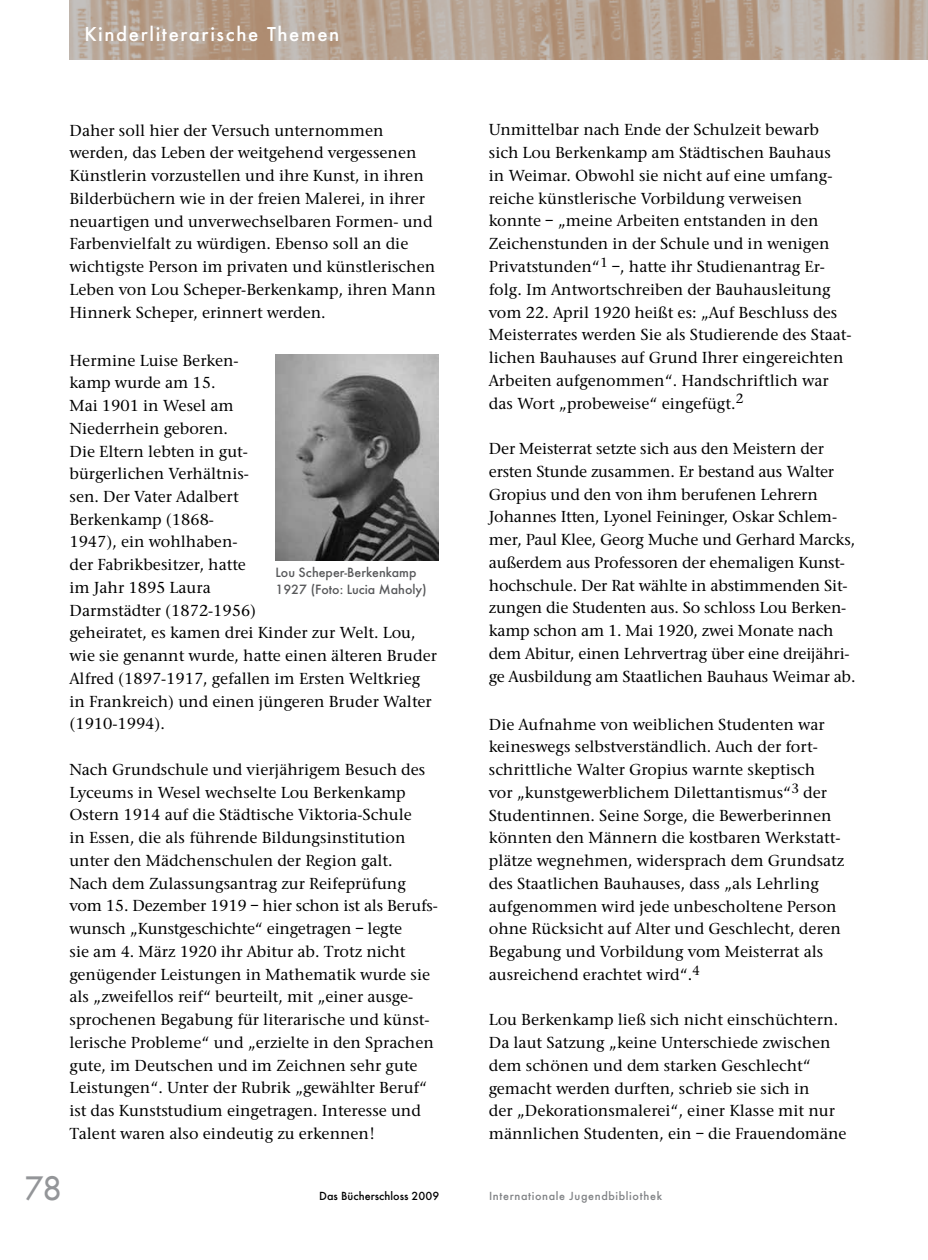
<style>
.page{position:relative;width:928px;height:1260px;background:#fff}
.page>*{position:absolute;margin:0;border:0;box-sizing:border-box;transform-origin:0 0}
.t1{font:31.5px "Futura LT";color:#939598}
.t2{font:500 21px "Futura";letter-spacing:.075em;color:#fff}
.t3{font:500 16.62px/22.8px "Stone Serif EF";color:#000}
.t4{font:500 14px/16.8px "Futura";color:#58595b}
.t5{font:500 12.25px "Futura";letter-spacing:.05em;color:#808285}
.t6{font:500 12.25px "Futura";color:#000}
</style>
<div class="page">
<img style="left:69px;top:0;width:859px;height:60px">
<img style="left:275px;top:354px;width:164px;height:207px">
<p class="t2" style="left:84px;top:21px;width:257px">Kinderliterarische Themen</p>
<p class="t3" style="left:69px;top:119px;width:368px">Daher soll hier der Versuch unternommen werden, das Leben der weitgehend vergessenen Künstlerin vorzustellen und ihre Kunst, in ihren Bilderbüchern wie in der freien Malerei, in ihrer neuartigen und unverwechselbaren Formen- und Farbenvielfalt zu würdigen. Ebenso soll an die wichtigste Person im privaten und künstlerischen Leben von Lou Scheper-Berkenkamp, ihren Mann Hinnerk Scheper, erinnert werden.</p>
<p class="t3" style="left:69px;top:349px;width:369px">Hermine Luise Berken-<br>kamp wurde am 15.<br>Mai 1901 in Wesel am<br>Niederrhein geboren.<br>Die Eltern lebten in gut-<br>bürgerlichen Verhältnis-<br>sen. Der Vater Adalbert<br>Berkenkamp (1868-<br>1947), ein wohlhaben-<br>der Fabrikbesitzer, hatte<br>im Jahr 1895 Laura<br>Darmstädter (1872-1956)<br>geheiratet, es kamen drei Kinder zur Welt. Lou, wie sie genannt wurde, hatte einen älteren Bruder<br>Alfred (1897-1917, gefallen im Ersten Weltkrieg in Frankreich) und einen jüngeren Bruder Walter (1910-1994).</p>
<p class="t3" style="left:69px;top:758px;width:369px">Nach Grundschule und vierjährigem Besuch des Lyceums in Wesel wechselte Lou Berkenkamp Ostern 1914 auf die Städtische Viktoria-Schule<br>in Essen, die als führende Bildungsinstitution unter den Mädchenschulen der Region galt.<br>Nach dem Zulassungsantrag zur Reifeprüfung vom 15. Dezember 1919 – hier schon ist als Berufs&shy;wunsch „Kunstgeschichte“ eingetragen – legte<br>sie am 4. März 1920 ihr Abitur ab. Trotz nicht genügender Leistungen in Mathematik wurde sie als „zweifellos reif“ beurteilt, mit „einer ausge&shy;sprochenen Begabung für literarische und künst&shy;lerische Probleme“ und „erzielte in den Sprachen gute, im Deutschen und im Zeichnen sehr gute Leistungen“. Unter der Rubrik „gewählter Beruf“ ist das Kunststudium eingetragen. Interesse und Talent waren also eindeutig zu erkennen!</p>
<p class="t4" style="left:275px;top:564px;width:153px">Lou Scheper-Berkenkamp<br>1927 (Foto: Lucia Maholy)</p>
<p class="t3" style="left:489px;top:119px;width:364px">Unmittelbar nach Ende der Schulzeit bewarb sich Lou Berkenkamp am Städtischen Bauhaus<br>in Weimar. Obwohl sie nicht auf eine umfang&shy;reiche künstlerische Vorbildung verweisen konnte – „meine Arbeiten entstanden in den Zeichenstunden in der Schule und in wenigen Privatstunden“<sup>1</sup> –, hatte ihr Studienantrag Er&shy;folg. Im Antwortschreiben der Bauhausleitung vom 22. April 1920 heißt es: „Auf Beschluss des Meisterrates werden Sie als Studierende des Staat&shy;lichen Bauhauses auf Grund Ihrer eingereichten Arbeiten aufgenommen“. Handschriftlich war das Wort „probeweise“ eingefügt.<sup>2</sup></p>
<p class="t3" style="left:489px;top:437px;width:368px">Der Meisterrat setzte sich aus den Meistern der ersten Stunde zusammen. Er bestand aus Walter Gropius und den von ihm berufenen Lehrern Johannes Itten, Lyonel Feininger, Oskar Schlem&shy;mer, Paul Klee, Georg Muche und Gerhard Marcks, außerdem aus Professoren der ehemaligen Kunst&shy;hochschule. Der Rat wählte in abstimmenden Sit&shy;zungen die Studenten aus. So schloss Lou Berken&shy;kamp schon am 1. Mai 1920, zwei Monate nach dem Abitur, einen Lehrvertrag über eine dreijähri&shy;ge Ausbildung am Staatlichen Bauhaus Weimar ab.</p>
<p class="t3" style="left:489px;top:713px;width:357px">Die Aufnahme von weiblichen Studenten war keineswegs selbstverständlich. Auch der fort&shy;schrittliche Walter Gropius warnte skeptisch<br>vor „kunstgewerblichem Dilettantismus“<sup>3</sup> der Studentinnen. Seine Sorge, die Bewerberinnen könnten den Männern die kostbaren Werkstatt&shy;plätze wegnehmen, widersprach dem Grundsatz des Staatlichen Bauhauses, dass „als Lehrling aufgenommen wird jede unbescholtene Person ohne Rücksicht auf Alter und Geschlecht, deren Begabung und Vorbildung vom Meisterrat als ausreichend erachtet wird“.<sup>4</sup></p>
<p class="t3" style="left:489px;top:1009px;width:359px">Lou Berkenkamp ließ sich nicht einschüchtern.<br>Da laut Satzung „keine Unterschiede zwischen dem schönen und dem starken Geschlecht“ gemacht werden durften, schrieb sie sich in<br>der „Dekorationsmalerei“, einer Klasse mit nur männlichen Studenten, ein – die Frauendomäne</p>
<h1 class="t1" style="left:25px;top:1168px;width:38px">78</h1>
<p class="t6" style="left:319px;top:1188px;width:122px">Das Bücherschloss 2009</p>
<p class="t5" style="left:489px;top:1188px;width:174px">Internationale Jugendbibliothek</p>
</div>
